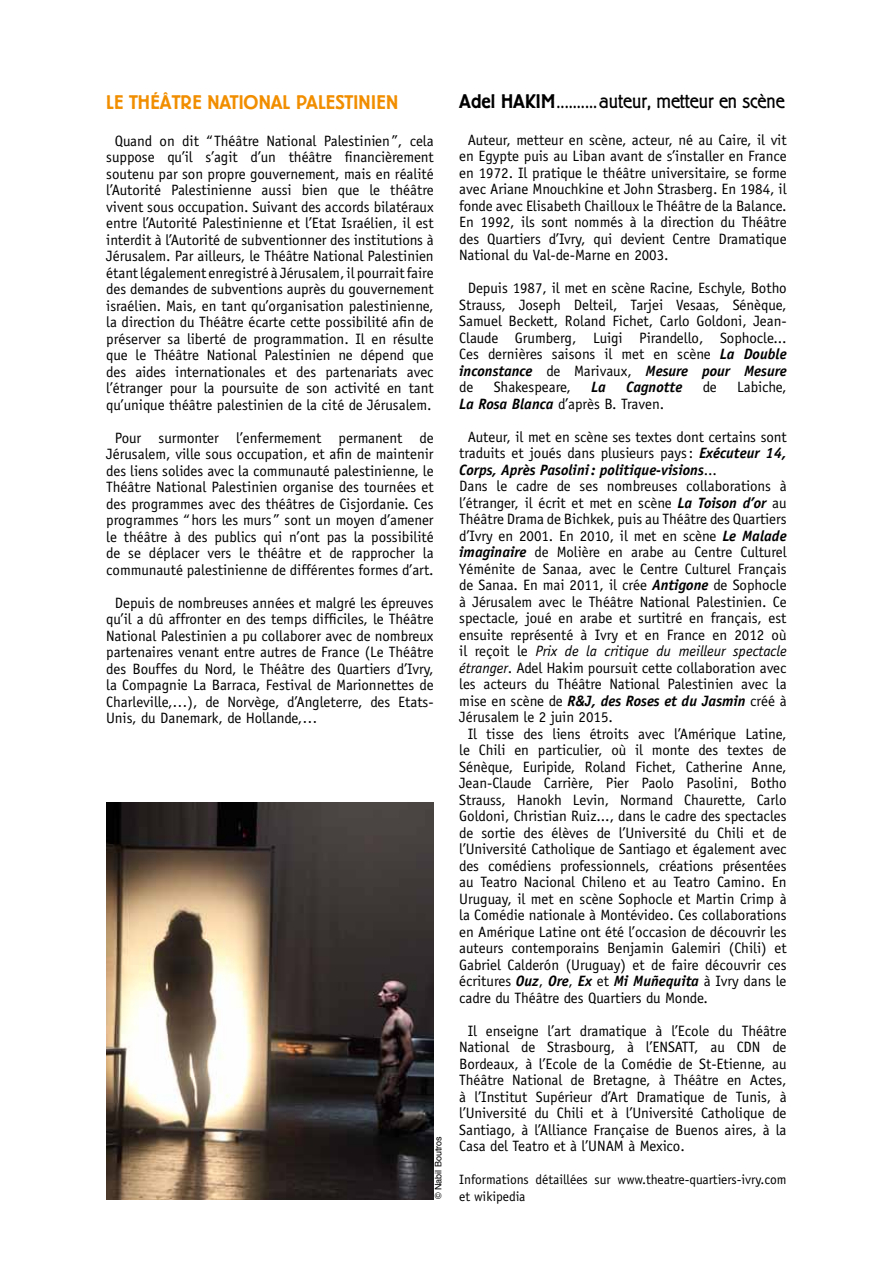
<style>
.page{position:relative;width:893px;height:1263px;background:#fff}
.page>*{position:absolute;margin:0;border:0;box-sizing:border-box;transform-origin:0 0}
.t1{font:300 19.5px "Berliner Grotesk";color:#000}
.t2{font:500 19.5px "Berliner Grotesk";color:#f18e00}
.t3{font:15px/16.5px "Officina Sans";color:#000;text-align:justify}
.t4{font:italic 700 15px "Officina Sans";color:#000}
.t5{font:italic 15px "Officina Sans";color:#000}
.t6{font:13.5px "Officina Sans";color:#000}
.t7{font:9px "Helvetica";color:#000}
.s1{font-weight:500}
.s2{font-weight:700;font-style:italic}
.s3{font-weight:400;font-style:normal}
.s4{font-style:normal}
.s5{font-style:italic}
</style>
<div class="page">
<img style="left:106px;top:803px;width:328px;height:396px">
<h1 class="t2" style="left:106px;top:92px;width:77px">LE THÉÂTRE</h1>
<h1 class="t2" style="left:207px;top:92px;width:24px">NATIONAL</h1>
<h1 class="t2" style="left:296px;top:92px;width:21px">PALESTINIEN</h1>
<p class="t3" style="left:106px;top:132px;width:329px;text-align:center">Quand on dit “ Théâtre National Palestinien”, cela suppose qu’il s’agit d’un théâtre financièrement soutenu par son propre gouvernement, mais en réalité l’Autorité Palestinienne aussi bien que le théâtre vivent sous occupation. Suivant des accords bilatéraux entre l’Autorité Palestinienne et l’Etat Israélien, il est interdit à l’Autorité de subventionner des institutions à Jérusalem. Par ailleurs, le Théâtre National Palestinien étant légalement enregistré à Jérusalem, il pourrait faire des demandes de subventions auprès du gouvernement israélien. Mais, en tant qu’organisation palestinienne, la direction du Théâtre écarte cette possibilité afin de préserver sa liberté de programmation. Il en résulte que le Théâtre National Palestinien ne dépend que des aides internationales et des partenariats avec l’étranger pour la poursuite de son activité en tant qu’unique théâtre palestinien de la cité de Jérusalem.</p>
<p class="t3" style="left:106px;top:429px;width:329px;text-align:center">Pour surmonter l’enfermement permanent de Jérusalem, ville sous occupation, et afin de maintenir des liens solides avec la communauté palestinienne, le Théâtre National Palestinien organise des tournées et des programmes avec des théâtres de Cisjordanie. Ces programmes “hors les murs ” sont un moyen d’amener le théâtre à des publics qui n’ont pas la possibilité de se déplacer vers le théâtre et de rapprocher la communauté palestinienne de différentes formes d’art.</p>
<p class="t3" style="left:106px;top:594px;width:329px;text-indent:9px">Depuis de nombreuses années et malgré les épreuves qu’il a dû affronter en des temps difficiles, le Théâtre National Palestinien a pu collaborer avec de nombreux partenaires venant entre autres de France (Le Théâtre des Bouffes du Nord, le Théâtre des Quartiers d’Ivry, la Compagnie La Barraca, Festival de Marionnettes de Charleville,…), de Norvège, d’Angleterre, des Etats-Unis, du Danemark, de Hollande,…</p>
<p class="t7" style="left:431px;top:1199px;width:65px;rotate:-90deg">© Nabil Boutros</p>
<h1 class="t1" style="left:459px;top:90px;width:327px"><span class="s1">ADEL HAKIM</span>..........auteur, metteur en scène</h1>
<p class="t3" style="left:459px;top:131px;width:329px;text-indent:9px">Auteur, metteur en scène, acteur, né au Caire, il vit en Egypte puis au Liban avant de s’installer en France en 1972. Il pratique le théâtre universitaire, se forme avec Ariane Mnouchkine et John Strasberg. En 1984, il fonde avec Elisabeth Chailloux le Théâtre de la Balance.<br>En 1992, ils sont nommés à la direction du Théâtre des Quartiers d’Ivry, qui devient Centre Dramatique National du Val-de-Marne en 2003.</p>
<p class="t3" style="left:459px;top:280px;width:329px;text-indent:9px">Depuis 1987, il met en scène Racine, Eschyle, Botho Strauss, Joseph Delteil, Tarjei Vesaas, Sénèque, Samuel Beckett, Roland Fichet, Carlo Goldoni, Jean-Claude Grumberg, Luigi Pirandello, Sophocle...<br>Ces dernières saisons il met en scène <span class="s2">La Double inconstance</span> de Marivaux, <span class="s2">Mesure pour Mesure </span>de</p>
<p class="t3" style="left:494px;top:379px;width:79px">Shakespeare,</p>
<p class="t4" style="left:591px;top:378px;width:16px">La</p>
<p class="t4" style="left:626px;top:378px;width:58px">Cagnotte</p>
<p class="t3" style="left:703px;top:379px;width:16px">de</p>
<p class="t3" style="left:737px;top:379px;width:51px">Labiche,</p>
<p class="t3" style="left:459px;top:395px;width:206px"><span class="s2">La Rosa Blanca</span> d’après B. Traven.</p>
<p class="t3" style="left:468px;top:428px;width:320px">Auteur, il met en scène ses textes dont certains sont</p>
<p class="t3" style="left:459px;top:445px;width:329px">traduits et joués dans plusieurs pays: <span class="s2">Exécuteur 14,</span></p>
<p class="t4" style="left:459px;top:460px;width:259px">Corps, Après Pasolini: politique-visions<span class="s3">...</span></p>
<p class="t3" style="left:459px;top:478px;width:329px">Dans le cadre de ses nombreuses collaborations à</p>
<p class="t3" style="left:459px;top:494px;width:329px">l’étranger, il écrit et met en scène <span class="s2">La Toison d’or</span> au</p>
<p class="t3" style="left:459px;top:511px;width:329px">Théâtre Drama de Bichkek, puis au Théâtre des Quartiers</p>
<p class="t3" style="left:459px;top:527px;width:329px">d’Ivry en 2001. En 2010, il met en scène <span class="s2">Le Malade</span></p>
<p class="t3" style="left:459px;top:544px;width:329px"><span class="s2">imaginaire</span> de Molière en arabe au Centre Culturel</p>
<p class="t3" style="left:459px;top:560px;width:329px">Yéménite de Sanaa, avec le Centre Culturel Français</p>
<p class="t3" style="left:459px;top:577px;width:329px">de Sanaa. En mai 2011, il crée <span class="s2">Antigone</span> de Sophocle</p>
<p class="t3" style="left:459px;top:593px;width:329px">à Jérusalem avec le Théâtre National Palestinien. Ce</p>
<p class="t3" style="left:459px;top:610px;width:329px">spectacle, joué en arabe et surtitré en français, est</p>
<p class="t3" style="left:459px;top:626px;width:329px">ensuite représenté à Ivry et en France en 2012 où</p>
<p class="t5" style="left:459px;top:642px;width:329px"><span class="s4">il reçoit le</span> Prix de la critique du meilleur spectacle</p>
<p class="t3" style="left:459px;top:659px;width:329px"><span class="s5">étranger</span>. Adel Hakim poursuit cette collaboration avec</p>
<p class="t3" style="left:459px;top:676px;width:329px">les acteurs du Théâtre National Palestinien avec la</p>
<p class="t4" style="left:459px;top:691px;width:329px"><span class="s3">mise en scène de</span> R&amp;J, des Roses et du Jasmin <span class="s3">créé à</span></p>
<p class="t3" style="left:459px;top:709px;width:155px">Jérusalem le 2 juin 2015.</p>
<p class="t3" style="left:468px;top:725px;width:320px">Il tisse des liens étroits avec l’Amérique Latine,</p>
<p class="t3" style="left:459px;top:742px;width:329px">le Chili en particulier, où il monte des textes de</p>
<p class="t3" style="left:459px;top:758px;width:329px">Sénèque, Euripide, Roland Fichet, Catherine Anne,</p>
<p class="t3" style="left:459px;top:775px;width:329px">Jean-Claude Carrière, Pier Paolo Pasolini, Botho</p>
<p class="t3" style="left:459px;top:791px;width:329px">Strauss, Hanokh Levin, Normand Chaurette, Carlo</p>
<p class="t3" style="left:459px;top:808px;width:329px">Goldoni, Christian Ruiz..., dans le cadre des spectacles</p>
<p class="t3" style="left:459px;top:824px;width:329px">de sortie des élèves de l’Université du Chili et de</p>
<p class="t3" style="left:459px;top:841px;width:329px">l’Université Catholique de Santiago et également avec</p>
<p class="t3" style="left:459px;top:857px;width:329px">des comédiens professionnels, créations présentées</p>
<p class="t3" style="left:459px;top:874px;width:329px">au Teatro Nacional Chileno et au Teatro Camino. En</p>
<p class="t3" style="left:459px;top:890px;width:329px">Uruguay, il met en scène Sophocle et Martin Crimp à</p>
<p class="t3" style="left:459px;top:907px;width:329px">la Comédie nationale à Montévideo. Ces collaborations</p>
<p class="t3" style="left:459px;top:923px;width:329px">en Amérique Latine ont été l’occasion de découvrir les</p>
<p class="t3" style="left:459px;top:940px;width:329px">auteurs contemporains Benjamin Galemiri (Chili) et</p>
<p class="t3" style="left:459px;top:956px;width:329px">Gabriel Calderón (Uruguay) et de faire découvrir ces</p>
<p class="t3" style="left:459px;top:973px;width:329px">écritures <span class="s2">Ouz</span>, <span class="s2">Ore</span>, <span class="s2">Ex</span> et <span class="s2">Mi Muñequita</span> à Ivry dans le</p>
<p class="t3" style="left:459px;top:989px;width:250px">cadre du Théâtre des Quartiers du Monde.</p>
<p class="t3" style="left:459px;top:1022px;width:329px;text-indent:9px">Il enseigne l’art dramatique à l’Ecole du Théâtre National de Strasbourg, à l’ENSATT, au CDN de Bordeaux, à l’Ecole de la Comédie de St-Etienne, au Théâtre National de Bretagne, à Théâtre en Actes, à l’Institut Supérieur d’Art Dramatique de Tunis, à l’Université du Chili et à l’Université Catholique de Santiago, à l’Alliance Française de Buenos aires, à la Casa del Teatro et à l’UNAM à Mexico.</p>
<p class="t6" style="left:459px;top:1172px;width:329px">Informations détaillées sur www.theatre-quartiers-ivry.com</p>
<p class="t6" style="left:459px;top:1188px;width:68px">et wikipedia</p>
</div>
